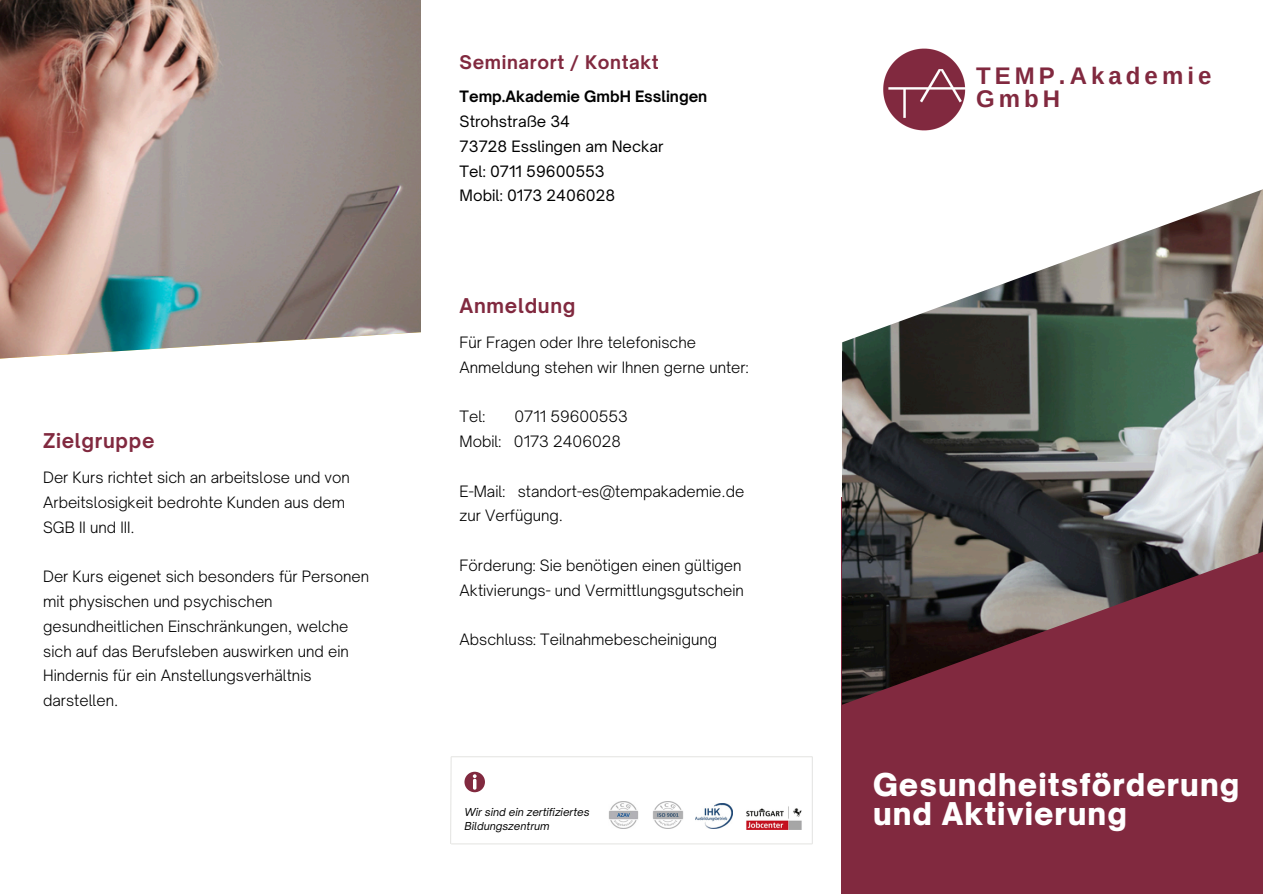
<style>
.page{position:relative;width:1263px;height:894px;background:#fff}
.page>*{position:absolute;margin:0;border:0;box-sizing:border-box;transform-origin:0 0}
.t1{font:900 30px/29.2px "Open Sauce One";letter-spacing:.035em;color:#fff}
.t2{font:700 24px/23.7px "Arimo";letter-spacing:.17em;color:#81293f}
.t3{font:700 19.5px "Open Sauce One";letter-spacing:.035em;color:#81293f}
.t4{font:700 18px "Open Sauce One";letter-spacing:.035em;color:#81293f}
.t5{font:300 15px/24.8px "Open Sauce One";color:#000}
.t6{font:15px/24.8px "Open Sauce One";color:#000}
.t7{font:italic 10.5px "Open Sauce One";color:#000}
.s1{font-weight:700}
</style>
<div class="page">
<div style="left:842px;top:497px;width:421px;height:396px;background:#81293f"></div>
<img style="left:842px;top:189px;width:421px;height:515px">
<img style="left:883px;top:48px;width:83px;height:83px">
<img style="left:0;top:0;width:421px;height:359px">
<svg style="left:464px;top:771px;width:21px;height:20px"></svg>
<hr style="left:451px;top:756px;width:361px;height:1px;background:#e6e6e4">
<hr style="left:812px;top:756px;width:1px;height:87px;background:#e6e6e4">
<hr style="left:451px;top:843px;width:361px;height:1px;background:#e6e6e4">
<svg style="left:450px;top:757px;width:2px;height:87px"></svg>
<img style="left:609px;top:801px;width:29px;height:27px">
<img style="left:653px;top:801px;width:30px;height:27px">
<img style="left:746px;top:806px;width:56px;height:23px">
<img style="left:695px;top:803px;width:37px;height:25px">
<h4 class="t3" style="left:43px;top:428px;width:113px">Zielgruppe</h4>
<h4 class="t5" style="left:43px;top:465px;width:308px">Der Kurs richtet sich an arbeitslose und von<br>Arbeitslosigkeit bedrohte Kunden aus dem<br>SGB II und III.</h4>
<h4 class="t5" style="left:43px;top:564px;width:327px">Der Kurs eigenet sich besonders für Personen mit physischen und psychischen gesundheitlichen Einschränkungen, welche sich auf das Berufsleben auswirken und ein Hindernis für ein Anstellungsverhältnis darstellen.</h4>
<h2 class="t4" style="left:460px;top:51px;width:201px">Seminarort / Kontakt</h2>
<p class="t6" style="left:460px;top:84px;width:249px"><span class="s1">Temp.Akademie GmbH Esslingen<br></span>Strohstraße 34<br>73728 Esslingen am Neckar<br>Tel: 0711 59600553<br>Mobil: 0173 2406028</p>
<p class="t3" style="left:460px;top:294px;width:117px">Anmeldung</p>
<p class="t5" style="left:460px;top:330px;width:290px">Für Fragen oder Ihre telefonische<br>Anmeldung stehen wir Ihnen gerne unter:</p>
<p class="t5" style="left:460px;top:404px;width:27px">Tel:</p>
<p class="t5" style="left:460px;top:404px;width:170px;text-indent:55px">0711 59600553<br>Mobil: 0173 2406028</p>
<p class="t5" style="left:460px;top:478px;width:286px">E-Mail: standort-es@tempakademie.de zur Verfügung.</p>
<p class="t5" style="left:460px;top:552px;width:286px">Förderung: Sie benötigen einen gültigen<br>Aktivierungs- und Vermittlungsgutschein</p>
<p class="t5" style="left:460px;top:627px;width:259px">Abschluss: Teilnahmebescheinigung</p>
<h4 class="t7" style="left:464px;top:805px;width:127px">Wir sind ein zertifiziertes</h4>
<h4 class="t7" style="left:464px;top:819px;width:87px">Bildungszentrum</h4>
<p class="t2" style="left:976px;top:63px;width:237px">TEMP.Akademie<br>GmbH</p>
<p class="t1" style="left:873px;top:769px;width:368px">Gesundheitsförderung und Aktivierung</p>
</div>
